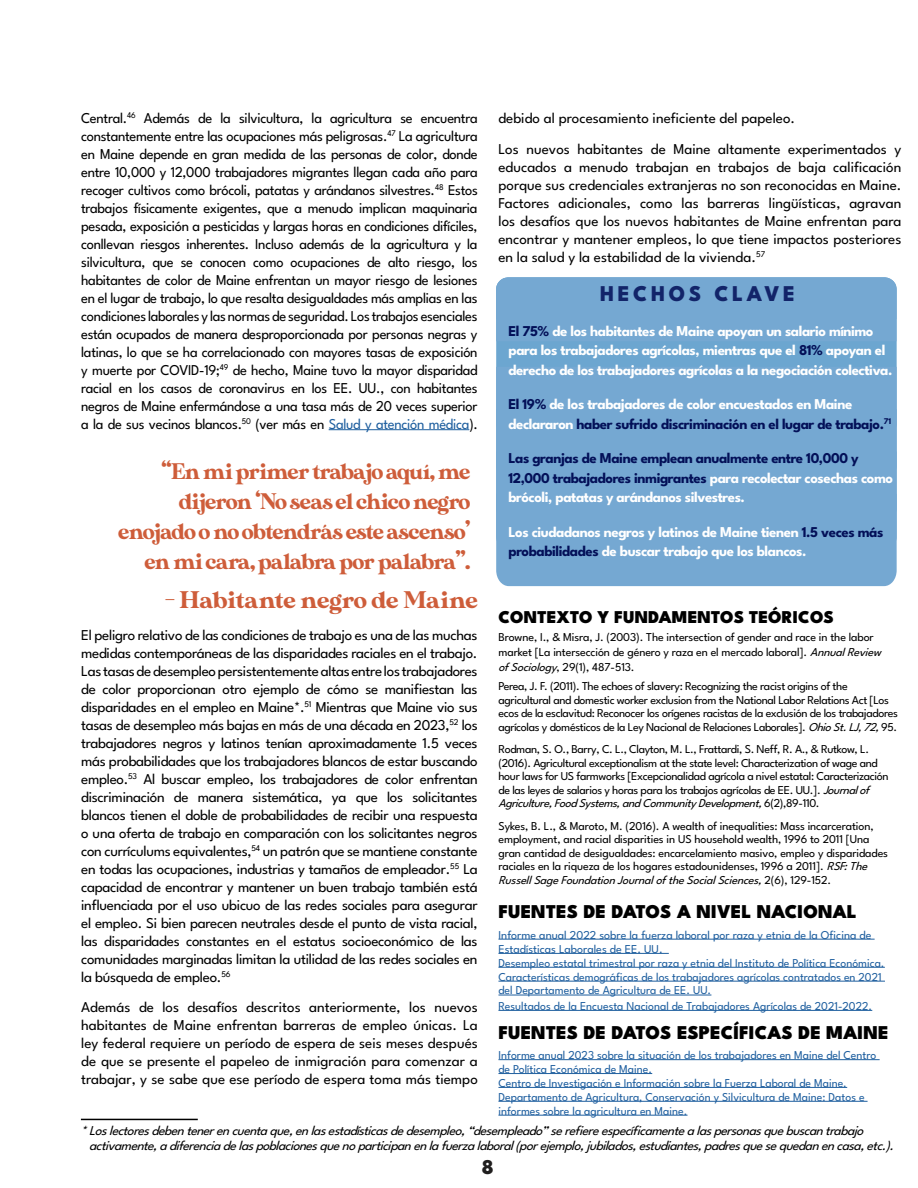
<style>
.page{position:relative;width:918px;height:1188px;background:#fff}
.page>*{position:absolute;margin:0;border:0;box-sizing:border-box;transform-origin:0 0}
.t1{font:24px "MADE Sunflower";color:#ce5d3a}
.t2{font:22.5px/30px "MADE Sunflower";letter-spacing:-.03em;color:#ce5d3a;text-align:right;scale:.96 1}
.t3{font:800 22.5px "League Spartan";letter-spacing:.16em;color:#122469}
.t4{font:800 21px "League Spartan";color:#201e1e}
.t5{font:900 19.5px "League Spartan";color:#000}
.t6{font:900 18px "League Spartan";color:#000}
.LSpartan-Regular-12pt{font:15px/18px "League Spartan";color:#000;text-align:justify}
.LSpartan-Regular-12pt-2{font:15px/18px "League Spartan";color:#000;text-align:justify;scale:.96 1}
.t7{font:700 15px/19.5px "League Spartan";letter-spacing:-.03em;color:#fff}
.t8{font:700 15px/19.5px "League Spartan";letter-spacing:-.03em;color:#031058}
.t9{font:italic 13.5px/15px "League Spartan";color:#000}
.Paragraph_Style78{font:12px/13.8px "League Spartan";color:#1f5f9f}
.Paragraph_Style79{font:12px/13.5px "League Spartan";letter-spacing:-.03em;color:#000}
.Heading-17pt{font:12px/13.5px "League Spartan";letter-spacing:-.01em;color:#000}
.Paragraph_Style46{font:12px/13.5px "League Spartan";letter-spacing:-.03em;color:#000}
.Paragraph_Style78-2{font:12px/15px "League Spartan";letter-spacing:-.01em;color:#000}
.Paragraph_Style45{font:12px/14.2px "League Spartan";color:#1f5f9f}
.s1{color:#1f5f9f}
.s2{color:#031058}
.s3{color:#fff}
.s4{font-style:italic}
</style>
<div class="page">
<hr style="left:329px;top:429px;width:140px;height:1px;background:#1f5f9f">
<div style="left:496px;top:341px;width:401px;height:26px;background:#6ca6d0"></div>
<div style="left:496px;top:277px;width:401px;height:64px;background:#75a8d2"></div>
<div style="left:496px;top:367px;width:401px;height:219px;background:#75a8d2"></div>
<hr style="left:498px;top:939px;width:377px;height:1px;background:#1f5f9f">
<hr style="left:498px;top:953px;width:171px;height:1px;background:#1f5f9f">
<hr style="left:498px;top:967px;width:387px;height:1px;background:#1f5f9f">
<hr style="left:498px;top:981px;width:387px;height:1px;background:#1f5f9f">
<hr style="left:498px;top:995px;width:213px;height:1px;background:#1f5f9f">
<hr style="left:498px;top:1010px;width:374px;height:1px;background:#1f5f9f">
<hr style="left:498px;top:1059px;width:382px;height:1px;background:#1f5f9f">
<hr style="left:498px;top:1073px;width:154px;height:1px;background:#1f5f9f">
<hr style="left:498px;top:1087px;width:349px;height:1px;background:#1f5f9f">
<hr style="left:498px;top:1101px;width:370px;height:1px;background:#1f5f9f">
<hr style="left:498px;top:1115px;width:190px;height:1px;background:#1f5f9f">
<hr style="left:81px;top:1119px;width:117px;height:1px;background:#000">
<p class="LSpartan-Regular-12pt-2" style="left:81px;top:108px;width:415px">Central.<sup>46</sup> Además de la silvicultura, la agricultura se encuentra constantemente entre las ocupaciones más peligrosas.<sup>47</sup> La agricultura en Maine depende en gran medida de las personas de color, donde entre 10,000 y 12,000 trabajadores migrantes llegan cada año para recoger cultivos como brócoli, patatas y arándanos silvestres.<sup>48</sup> Estos trabajos físicamente exigentes, que a menudo implican maquinaria pesada, exposición a pesticidas y largas horas en condiciones difíciles, conllevan riesgos inherentes. Incluso además de la agricultura y la silvicultura, que se conocen como ocupaciones de alto riesgo, los habitantes de color de Maine enfrentan un mayor riesgo de lesiones en el lugar de trabajo, lo que resalta desigualdades más amplias en las condiciones laborales y las normas de seguridad. Los trabajos esenciales están ocupados de manera desproporcionada por personas negras y latinas, lo que se ha correlacionado con mayores tasas de exposición y muerte por COVID-19;<sup>49</sup> de hecho, Maine tuvo la mayor disparidad racial en los casos de coronavirus en los EE. UU., con habitantes negros de Maine enfermándose a una tasa más de 20 veces superior a la de sus vecinos blancos.<sup>50</sup> (ver más en <span class="s1">Salud y atención médica</span>).</p>
<p class="t2" style="left:119px;top:458px;width:368px">“En mi primer trabajo aquí, me dijeron ‘No seas el chico negro enojado o no obtendrás este ascenso’ en mi cara, palabra por palabra”.</p>
<p class="t1" style="left:165px;top:587px;width:314px">- Habitante negro de Maine</p>
<p class="LSpartan-Regular-12pt" style="left:81px;top:624px;width:398px">El peligro relativo de las condiciones de trabajo es una de las muchas medidas contemporáneas de las disparidades raciales en el trabajo.<br>Las tasas de desempleo persistentemente altas entre los trabajadores de color proporcionan otro ejemplo de cómo se manifiestan las disparidades en el empleo en Maine*.<sup>51</sup> Mientras que Maine vio sus tasas de desempleo más bajas en más de una década en 2023,<sup>52</sup> los trabajadores negros y latinos tenían aproximadamente 1.5 veces más probabilidades que los trabajadores blancos de estar buscando empleo.<sup>53</sup> Al buscar empleo, los trabajadores de color enfrentan discriminación de manera sistemática, ya que los solicitantes blancos tienen el doble de probabilidades de recibir una respuesta o una oferta de trabajo en comparación con los solicitantes negros con currículums equivalentes,<sup>54</sup> un patrón que se mantiene constante en todas las ocupaciones, industrias y tamaños de empleador.<sup>55</sup> La capacidad de encontrar y mantener un buen trabajo también está influenciada por el uso ubicuo de las redes sociales para asegurar el empleo. Si bien parecen neutrales desde el punto de vista racial, las disparidades constantes en el estatus socioeconómico de las comunidades marginadas limitan la utilidad de las redes sociales en la búsqueda de empleo.<sup>56</sup></p>
<p class="LSpartan-Regular-12pt" style="left:81px;top:997px;width:398px">Además de los desafíos descritos anteriormente, los nuevos habitantes de Maine enfrentan barreras de empleo únicas. La ley federal requiere un período de espera de seis meses después de que se presente el papeleo de inmigración para comenzar a trabajar, y se sabe que ese período de espera toma más tiempo</p>
<p class="LSpartan-Regular-12pt" style="left:498px;top:108px;width:298px">debido al procesamiento ineficiente del papeleo.</p>
<p class="LSpartan-Regular-12pt" style="left:498px;top:138px;width:405px">Los nuevos habitantes de Maine altamente experimentados y educados a menudo trabajan en trabajos de baja calificación porque sus credenciales extranjeras no son reconocidas en Maine.<br>Factores adicionales, como las barreras lingüísticas, agravan los desafíos que los nuevos habitantes de Maine enfrentan para encontrar y mantener empleos, lo que tiene impactos posteriores en la salud y la estabilidad de la vivienda.<sup>57</sup></p>
<p class="t3" style="left:600px;top:276px;width:196px">HECHOS CLAVE</p>
<p class="t7" style="left:508px;top:320px;width:386px"><span class="s2">El 75%</span> de los habitantes de Maine apoyan un salario mínimo para los trabajadores agrícolas, mientras que el <span class="s2">81%</span> apoyan el derecho de los trabajadores agrícolas a la negociación colectiva.</p>
<p class="t7" style="left:508px;top:393px;width:384px"><span class="s2">El 19%</span> de los trabajadores de color encuestados en Maine declararon <span class="s2">haber sufrido discriminación en el lugar de trabajo.</span><sup>71</sup></p>
<p class="t8" style="left:509px;top:447px;width:386px">Las granjas de Maine emplean anualmente entre 10,000 y<br>12,000 trabajadores inmigrantes <span class="s3">para recolectar cosechas como brócoli, patatas y arándanos silvestres.</span></p>
<p class="t7" style="left:509px;top:521px;width:376px">Los ciudadanos negros y latinos de Maine tienen <span class="s2">1.5 veces más probabilidades</span> de buscar trabajo que los blancos.</p>
<p class="t6" style="left:498px;top:602px;width:337px">CONTEXTO Y FUNDAMENTOS TEÓRICOS</p>
<p class="Paragraph_Style78-2" style="left:498px;top:628px;width:388px">Browne, I., &amp; Misra, J. (2003). The intersection of gender and race in the labor market [La intersección de género y raza en el mercado laboral]. <span class="s4">AnnualReview ofSociology</span>, 29(1), 487-513.</p>
<p class="Paragraph_Style46" style="left:498px;top:678px;width:401px">Perea, J. F. (2011). The echoes of slavery: Recognizing the racist origins of the agricultural and domestic worker exclusion from the National Labor Relations Act [Los ecos de la esclavitud: Reconocer los orígenes racistas de la exclusión de los trabajadores agrícolas y domésticos de la Ley Nacional de Relaciones Laborales]. <span class="s4">OhioSt.LJ,72,</span>95.</p>
<p class="Paragraph_Style79" style="left:498px;top:741px;width:392px">Rodman, S. O., Barry, C. L., Clayton, M. L., Frattardi, S. Neff, R. A., &amp; Rutkow, L. (2016). Agricultural exceptionalism at the state level: Characterization of wage and hour laws for US farmworks [Excepcionalidad agrícola a nivel estatal: Caracterización de las leyes de salarios y horas para los trabajos agrícolas de EE. UU.]. <span class="s4">Journalof Agriculture,FoodSystems,andCommunityDevelopment,</span>6 ( 2 ) , 8 9 - 1 1 0 .</p>
<p class="Heading-17pt" style="left:498px;top:818px;width:391px">Sykes, B. L., &amp; Maroto, M. (2016). A wealth of inequalities: Mass incarceration, employment, and racial disparities in US household wealth, 1996 to 2011 [Una gran cantidad de desigualdades: encarcelamiento masivo, empleo y disparidades raciales en la riqueza de los hogares estadounidenses, 1996 a 2011]. <span class="s4">RSF:The RussellSageFoundationJournaloftheSocialSciences,</span>2 ( 6 ) , 1 2 9 - 1 5 2 .</p>
<p class="t5" style="left:498px;top:895px;width:360px">FUENTES DE DATOS A NIVEL NACIONAL</p>
<p class="Paragraph_Style45" style="left:498px;top:926px;width:375px">Informe anual 2022 sobre la fuerza laboral por raza y etnia de la Oficina de<br>Estadísticas Laborales de EE. UU.</p>
<p class="Paragraph_Style78" style="left:498px;top:955px;width:388px">Desempleo estatal trimestral por raza y etnia del Instituto de Política Económica.</p>
<p class="Paragraph_Style78" style="left:498px;top:969px;width:385px">Características demográficas de los trabajadores agrícolas contratados en 2021 del Departamento de Agricultura de EE. UU.</p>
<p class="Paragraph_Style78" style="left:498px;top:998px;width:375px">Resultados de la Encuesta Nacional de Trabajadores Agrícolas de 2021-2022.</p>
<p class="t5" style="left:498px;top:1017px;width:392px">FUENTES DE DATOS ESPECÍFICAS DE MAINE</p>
<p class="Paragraph_Style78" style="left:498px;top:1047px;width:379px">Informe anual 2023 sobre la situación de los trabajadores en Maine del Centro de Política Económica de Maine.</p>
<p class="Paragraph_Style78" style="left:498px;top:1075px;width:350px">Centro de Investigación e Información sobre la Fuerza Laboral de Maine.</p>
<p class="Paragraph_Style78" style="left:498px;top:1089px;width:368px">Departamento de Agricultura, Conservación y Silvicultura de Maine: Datos e informes sobre la agricultura en Maine.</p>
<p class="t9" style="left:89px;top:1122px;width:811px;text-indent:-8px">*Loslectoresdebentenerencuentaque,enlasestadísticasdedesempleo,“desempleado”serefiereespecíficamentealaspersonasquebuscantrabajo activamente,adiferenciadelaspoblacionesquenoparticipanenlafuerzalaboral(porejemplo,jubilados,estudiantes,padresquesequedanencasa,etc.).</p>
<p class="t4" style="left:482px;top:1151px;width:13px">8</p>
</div>
